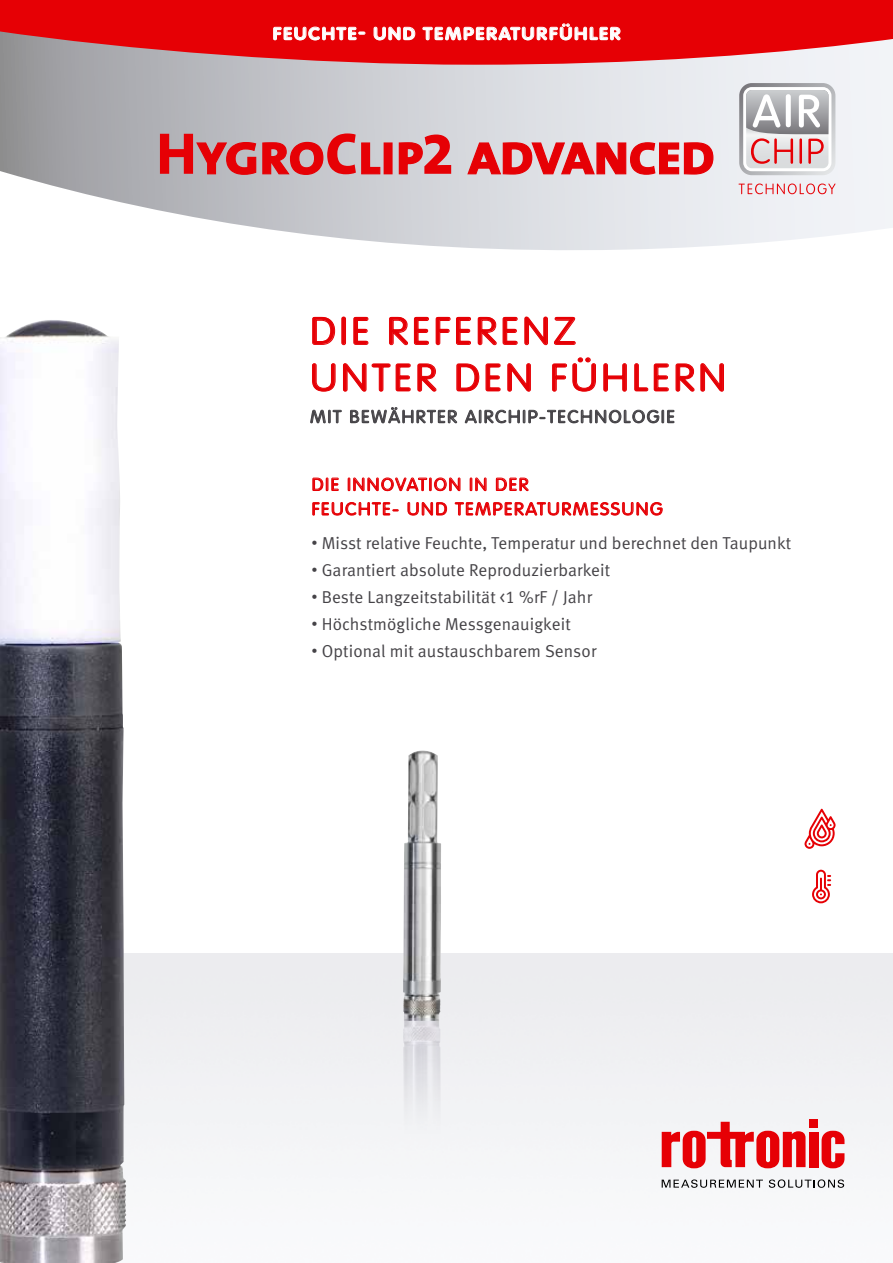
<style>
.page{position:relative;width:893px;height:1263px;background:#fff}
.page>*{position:absolute;margin:0;border:0;box-sizing:border-box;transform-origin:0 0}
.t1{font:800 45.6px "The Mix B8";letter-spacing:.005em;color:#e60005;scale:1.1 1}
.t2{font:300 37.95px/46.5px "VAG Rounded LT";letter-spacing:.09em;color:#e60005;scale:1.08 1}
.t3{font:300 17.4px/24.6px "VAG Rounded LT";letter-spacing:.09em;color:#e60005;scale:1.08 1}
.t4{font:300 17.4px "VAG Rounded LT";letter-spacing:.09em;color:#454347;scale:1.08 1}
.t5{font:700 17.4px "VAG Rounded LT";letter-spacing:.1em;color:#fff;scale:1.08 1}
.t6{font:17.25px "Meta Normal LF";letter-spacing:.01em;color:#454347}
.s1{font-size:59.25px}
.s2{font-size:12px}
</style>
<div class="page">
<svg style="left:0;top:65px;width:893px;height:185px"></svg>
<svg style="left:0;top:0;width:893px;height:65px;fill:#e60005"></svg>
<div style="left:126px;top:953px;width:767px;height:268px;background:#f1f1f4"></div>
<img style="left:0;top:320px;width:126px;height:943px">
<img style="left:403px;top:750px;width:38px;height:267px">
<img style="left:403px;top:1017px;width:39px;height:204px">
<svg style="left:738px;top:184px;width:97px;height:10px"></svg>
<svg style="left:739px;top:83px;width:96px;height:92px"></svg>
<svg style="left:812px;top:870px;width:19px;height:33px"></svg>
<svg style="left:804px;top:809px;width:31px;height:40px"></svg>
<div style="left:809px;top:1132px;width:9px;height:35px;background:#e60005"></div>
<svg style="left:822px;top:1131px;width:22px;height:37px"></svg>
<div style="left:809px;top:1119px;width:9px;height:9px;background:#e60005"></div>
<svg style="left:662px;top:1122px;width:143px;height:46px"></svg>
<svg style="left:662px;top:1179px;width:101px;height:8px"></svg>
<svg style="left:769px;top:1179px;width:75px;height:8px"></svg>
<svg style="left:273px;top:26px;width:92px;height:15px"></svg>
<svg style="left:373px;top:27px;width:42px;height:14px"></svg>
<svg style="left:422px;top:23px;width:199px;height:18px"></svg>
<svg style="left:312px;top:316px;width:24px;height:29px"></svg>
<div style="left:341px;top:317px;width:5px;height:28px;border:1px solid #e60005;border-radius:2px"></div>
<svg style="left:353px;top:316px;width:16px;height:29px"></svg>
<svg style="left:389px;top:316px;width:40px;height:30px"></svg>
<svg style="left:435px;top:316px;width:36px;height:30px"></svg>
<svg style="left:477px;top:316px;width:41px;height:30px"></svg>
<svg style="left:524px;top:316px;width:52px;height:30px"></svg>
<svg style="left:312px;top:363px;width:24px;height:29px"></svg>
<svg style="left:343px;top:363px;width:68px;height:29px"></svg>
<svg style="left:417px;top:363px;width:20px;height:29px"></svg>
<svg style="left:456px;top:363px;width:45px;height:29px"></svg>
<svg style="left:507px;top:363px;width:24px;height:29px"></svg>
<svg style="left:552px;top:357px;width:44px;height:35px"></svg>
<svg style="left:603px;top:363px;width:24px;height:29px"></svg>
<svg style="left:634px;top:363px;width:35px;height:29px"></svg>
<svg style="left:675px;top:363px;width:49px;height:29px"></svg>
<svg style="left:310px;top:409px;width:32px;height:15px"></svg>
<svg style="left:350px;top:407px;width:107px;height:17px"></svg>
<svg style="left:465px;top:409px;width:210px;height:15px"></svg>
<svg style="left:312px;top:477px;width:27px;height:14px"></svg>
<svg style="left:348px;top:477px;width:112px;height:14px"></svg>
<svg style="left:470px;top:477px;width:17px;height:14px"></svg>
<svg style="left:496px;top:477px;width:33px;height:14px"></svg>
<svg style="left:312px;top:502px;width:86px;height:14px"></svg>
<svg style="left:407px;top:502px;width:40px;height:14px"></svg>
<svg style="left:455px;top:502px;width:208px;height:14px"></svg>
<svg style="left:195px;top:141px;width:129px;height:35px"></svg>
<svg style="left:361px;top:142px;width:20px;height:33px"></svg>
<div style="left:384px;top:142px;width:9px;height:32px;border:1px solid #e60005"></div>
<svg style="left:398px;top:142px;width:25px;height:33px"></svg>
<svg style="left:466px;top:141px;width:248px;height:34px"></svg>
<p class="t5" style="left:273px;top:23px;width:323px">FEUCHTE- UND TEMPERATURFÜHLER</p>
<h1 class="t1" style="left:156px;top:134px;width:509px"><span class="s1">H</span>YGRO<span class="s1">C</span>LIP<span class="s1">2</span> ADVANCED</h1>
<h2 class="t2" style="left:310px;top:309px;width:386px">DIE REFERENZ<br>UNTER DEN FÜHLERN</h2>
<p class="t4" style="left:310px;top:407px;width:339px">MIT BEWÄHRTER AIRCHIP-TECHNOLOGIE</p>
<p class="t3" style="left:312px;top:473px;width:326px">DIE INNOVATION IN DER<br>FEUCHTE- UND TEMPERATURMESSUNG</p>
<p class="t6" style="left:311px;top:533px;width:481px"><span class="s2">•</span> Misst relative Feuchte, Temperatur und berechnet den Taupunkt</p>
<p class="t6" style="left:311px;top:560px;width:300px"><span class="s2">•</span> Garantiert absolute Reproduzierbarkeit</p>
<p class="t6" style="left:311px;top:587px;width:282px"><span class="s2">•</span> Beste Langzeitstabilität &lt;1 %rF / Jahr</p>
<p class="t6" style="left:311px;top:614px;width:261px"><span class="s2">•</span> Höchstmögliche Messgenauigkeit</p>
<p class="t6" style="left:311px;top:641px;width:287px"><span class="s2">•</span> Optional mit austauschbarem Sensor</p>
</div>
